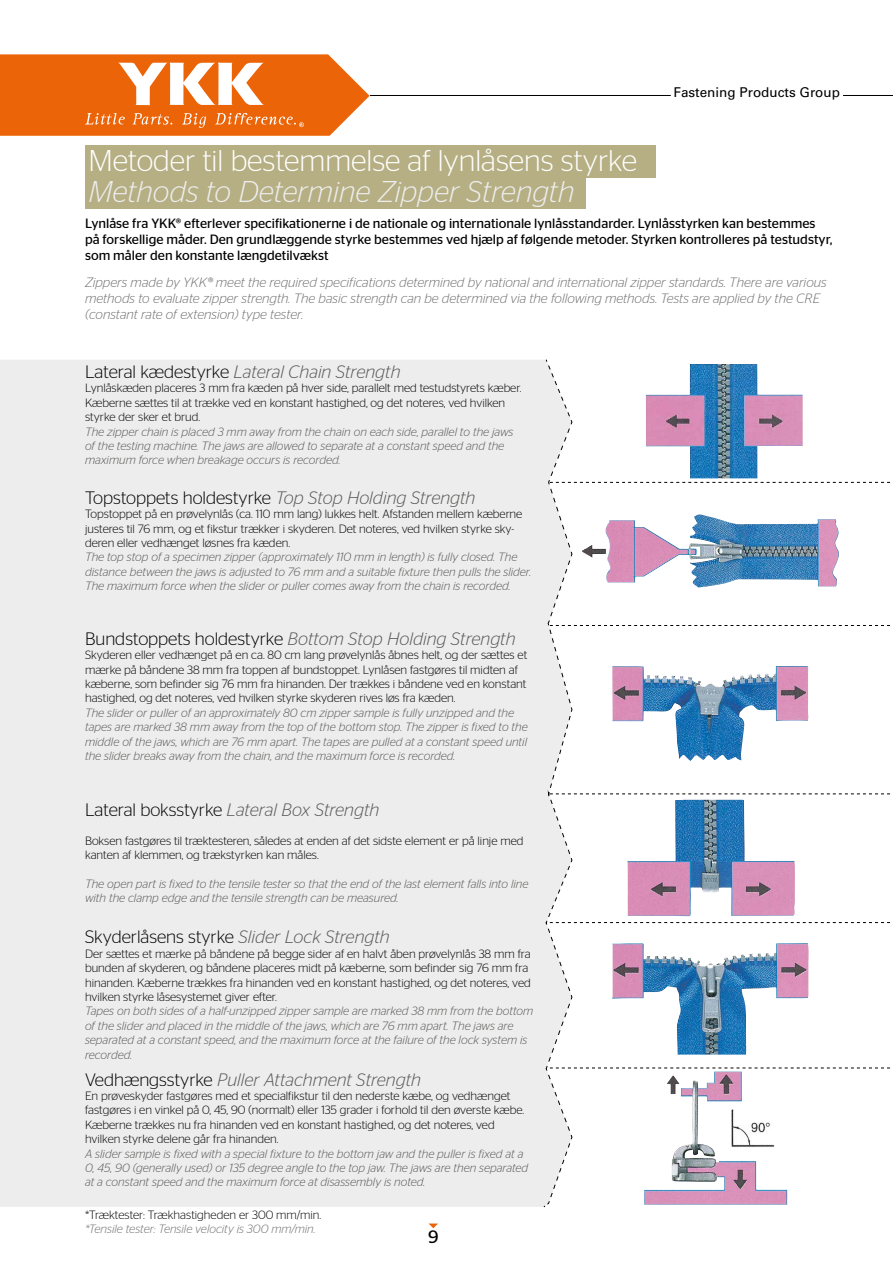
<style>
.page{position:relative;width:893px;height:1263px;background:#fff}
.page>*{position:absolute;margin:0;border:0;box-sizing:border-box;transform-origin:0 0}
.t1{font:300 30px "Stag Sans";color:#fff}
.t2{font:italic 300 30px "Stag Sans";color:#ededed}
.t3{font:italic 300 18px "Stag Sans";color:#575756}
.t4{font:300 18px "Stag Sans";color:#000}
.t5{font:18px "Stag Sans";color:#000}
.t6{font:italic 300 13.5px/16.2px "Stag Sans";color:#706f6f}
.t7{font:13.5px/16.2px "Stag Sans";color:#000}
.t8{font:13.5px "Univers OTF";color:#000}
.t9{font:300 12px/14.4px "Stag Sans";color:#000}
.t10{font:italic 300 12px/14.4px "Stag Sans";color:#575756}
.t11{font:italic 300 12px "Stag Sans";color:#706f6f}
.s1{font-style:normal;color:#000}
.s2{font-style:italic;color:#575756}
</style>
<div class="page">
<div style="left:0;top:360px;width:543px;height:847px;background:#ededed"></div>
<hr style="left:370px;top:95px;width:301px;height:1px;background:#000">
<hr style="left:843px;top:95px;width:50px;height:1px;background:#000">
<svg style="left:0;top:54px;width:370px;height:82px"></svg>
<div style="left:85px;top:145px;width:571px;height:33px;background:#b6af84"></div>
<div style="left:85px;top:176px;width:500px;height:32px;background:#b6af84"></div>
<svg style="left:543px;top:359px;width:348px;height:849px"></svg>
<img style="left:646px;top:364px;width:157px;height:114px">
<img style="left:582px;top:514px;width:258px;height:73px">
<img style="left:612px;top:666px;width:164px;height:59px">
<img style="left:627px;top:800px;width:168px;height:116px">
<img style="left:612px;top:943px;width:164px;height:111px">
<img style="left:644px;top:1071px;width:143px;height:133px">
<svg style="left:429px;top:1223px;width:9px;height:5px"></svg>
<p class="t8" style="left:673px;top:85px;width:168px">Fastening Products Group</p>
<h1 class="t1" style="left:88px;top:144px;width:550px">Metoder til bestemmelse af lynlåsens styrke</h1>
<h1 class="t2" style="left:88px;top:175px;width:487px">Methods to Determine Zipper Strength</h1>
<p class="t7" style="left:85px;top:215px;width:749px">Lynlåse fra YKK® efterlever specifikationerne i de nationale og internationale lynlåsstandarder. Lynlåsstyrken kan bestemmes på forskellige måder. Den grundlæggende styrke bestemmes ved hjælp af følgende metoder. Styrken kontrolleres på testudstyr, som måler den konstante længdetilvækst</p>
<p class="t6" style="left:85px;top:273px;width:743px">Zippers made by YKK® meet the required specifications determined by national and international zipper standards. There are various methods to evaluate zipper strength. The basic strength can be determined via the following methods. Tests are applied by the CRE (constant rate of extension) type tester.</p>
<h2 class="t3" style="left:85px;top:362px;width:317px"><span class="s1">Lateral kædestyrke</span> Lateral Chain Strength</h2>
<p class="t9" style="left:85px;top:381px;width:438px">Lynlåskæden placeres 3 mm fra kæden på hver side, parallelt med testudstyrets kæber.<br>Kæberne sættes til at trække ved en konstant hastighed, og det noteres, ved hvilken styrke der sker et brud.</p>
<p class="t10" style="left:85px;top:424px;width:430px">The zipper chain is placed 3 mm away from the chain on each side, parallel to the jaws of the testing machine. The jaws are allowed to separate at a constant speed and the maximum force when breakage occurs is recorded.</p>
<h2 class="t4" style="left:85px;top:488px;width:392px">Topstoppets holdestyrke <span class="s2">Top Stop Holding Strength</span></h2>
<p class="t9" style="left:85px;top:507px;width:439px">Topstoppet på en prøvelynlås (ca. 110 mm lang) lukkes helt. Afstanden mellem kæberne justeres til 76 mm, og et fikstur trækker i skyderen. Det noteres, ved hvilken styrke sky&shy;deren eller vedhænget løsnes fra kæden.</p>
<p class="t10" style="left:85px;top:550px;width:448px">The top stop of a specimen zipper (approximately 110 mm in length) is fully closed. The distance between the jaws is adjusted to 76 mm and a suitable fixture then pulls the slider.<br>The maximum force when the slider or puller comes away from the chain is recorded.</p>
<h2 class="t3" style="left:85px;top:629px;width:432px"><span class="s1">Bundstoppets holdestyrke</span> Bottom Stop Holding Strength</h2>
<p class="t9" style="left:85px;top:648px;width:444px">Skyderen eller vedhænget på en ca. 80 cm lang prøvelynlås åbnes helt, og der sættes et mærke på båndene 38 mm fra toppen af bundstoppet. Lynlåsen fastgøres til midten af kæberne, som befinder sig 76 mm fra hinanden. Der trækkes i båndene ved en konstant hastighed, og det noteres, ved hvilken styrke skyderen rives løs fra kæden.</p>
<p class="t10" style="left:85px;top:705px;width:444px">The slider or puller of an approximately 80 cm zipper sample is fully unzipped and the tapes are marked 38 mm away from the top of the bottom stop. The zipper is fixed to the middle of the jaws, which are 76 mm apart. The tapes are pulled at a constant speed until the slider breaks away from the chain, and the maximum force is recorded.</p>
<h2 class="t3" style="left:85px;top:800px;width:296px"><span class="s1">Lateral boksstyrke</span> Lateral Box Strength</h2>
<p class="t9" style="left:85px;top:833px;width:440px">Boksen fastgøres til træktesteren, således at enden af det sidste element er på linje med kanten af klemmen, og trækstyrken kan måles.</p>
<p class="t10" style="left:85px;top:876px;width:445px">The open part is fixed to the tensile tester so that the end of the last element falls into line with the clamp edge and the tensile strength can be measured.</p>
<h2 class="t4" style="left:85px;top:927px;width:306px">Skyderlåsens styrke <span class="s2">Slider Lock Strength</span></h2>
<p class="t9" style="left:85px;top:946px;width:447px">Der sættes et mærke på båndene på begge sider af en halvt åben prøvelynlås 38 mm fra bunden af skyderen, og båndene placeres midt på kæberne, som befinder sig 76 mm fra hinanden. Kæberne trækkes fra hinanden ved en konstant hastighed, og det noteres, ved hvilken styrke låsesystemet giver efter.</p>
<p class="t10" style="left:85px;top:1004px;width:450px">Tapes on both sides of a half-unzipped zipper sample are marked 38 mm from the bottom of the slider and placed in the middle of the jaws, which are 76 mm apart. The jaws are separated at a constant speed, and the maximum force at the failure of the lock system is recorded.</p>
<h2 class="t3" style="left:85px;top:1069px;width:337px"><span class="s1">Vedhængsstyrke</span> Puller Attachment Strength</h2>
<p class="t9" style="left:85px;top:1088px;width:441px">En prøveskyder fastgøres med et specialfikstur til den nederste kæbe, og vedhænget fastgøres i en vinkel på 0, 45, 90 (normalt) eller 135 grader i forhold til den øverste kæbe.<br>Kæberne trækkes nu fra hinanden ved en konstant hastighed, og det noteres, ved hvilken styrke delene går fra hinanden.</p>
<p class="t10" style="left:85px;top:1146px;width:445px">A slider sample is fixed with a special fixture to the bottom jaw and the puller is fixed at a<br>0, 45, 90 (generally used) or 135 degree angle to the top jaw. The jaws are then separated at a constant speed and the maximum force at disassembly is noted.</p>
<p class="t9" style="left:85px;top:1207px;width:238px">*Træktester: Trækhastigheden er 300 mm/min.</p>
<p class="t11" style="left:85px;top:1222px;width:232px">*Tensile tester: Tensile velocity is 300 mm/min.</p>
<h2 class="t5" style="left:428px;top:1226px;width:12px">9</h2>
</div>
